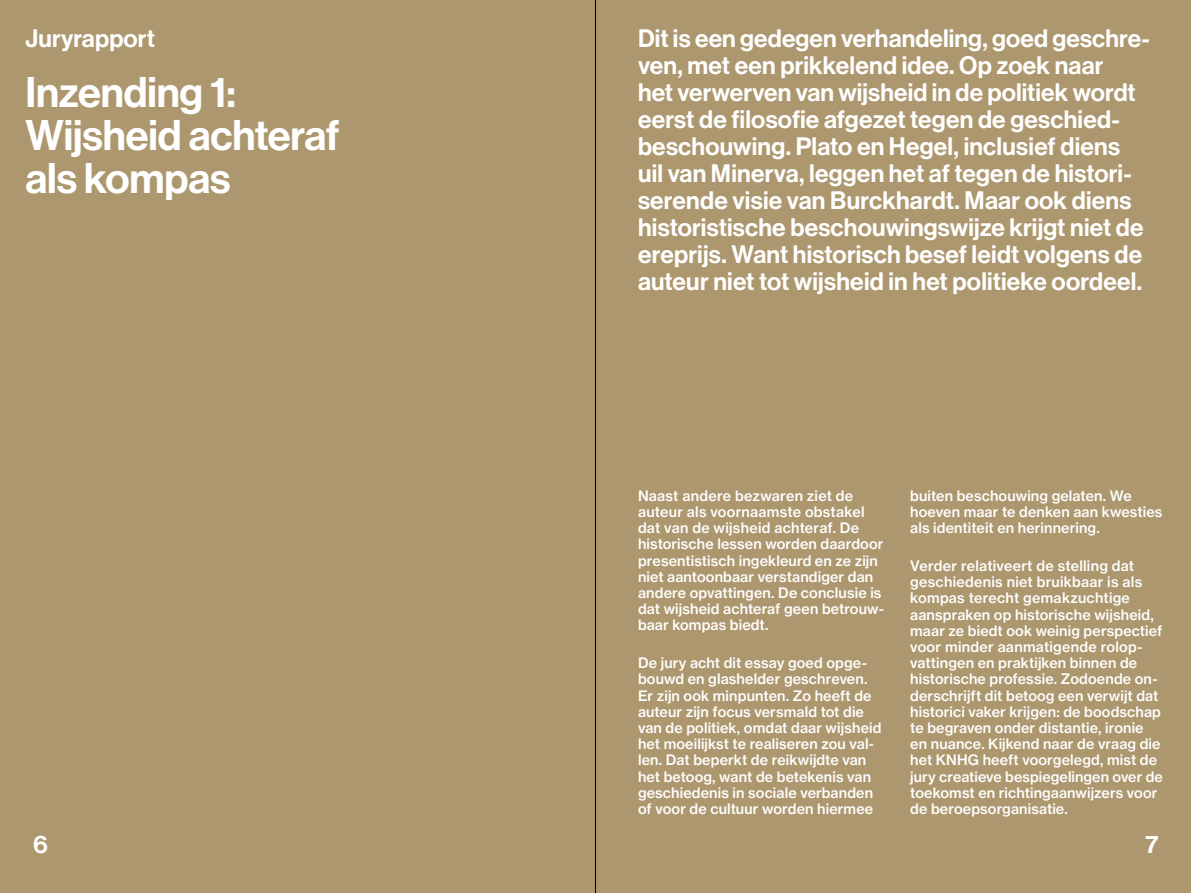
<style>
.page{position:relative;width:1191px;height:893px;background:#ad976e}
.page>*{position:absolute;margin:0;border:0;box-sizing:border-box;transform-origin:0 0}
.t1{font:42px/43.2px "N Haas Grotesk DS Pro 65 Md";letter-spacing:-.005em;color:#fff}
.t2{font:24.75px/27px "N Haas Grotesk DS Pro 65 Md";letter-spacing:.01em;color:#fff}
.t3{font:14.25px/16.2px "N Haas Grotesk TX Pro 65 Md";letter-spacing:.01em;color:#fff}
</style>
<div class="page">
<hr style="left:595px;top:0;width:1px;height:893px;background:#000">
<h2 class="t2" style="left:26px;top:25px;width:131px">Juryrapport</h2>
<h1 class="t1" style="left:26px;top:71px;width:316px">Inzending 1:<br>Wijsheid achteraf als kompas</h1>
<p class="t2" style="left:638px;top:25px;width:513px">Dit is een gedegen verhandeling, goed geschre&shy;ven, met een prikkelend idee. Op zoek naar<br>het verwerven van wijsheid in de politiek wordt eerst de filosofie afgezet tegen de geschied&shy;beschouwing. Plato en Hegel, inclusief diens uil van Minerva, leggen het af tegen de histori&shy;serende visie van Burckhardt. Maar ook diens historistische beschouwingswijze krijgt niet de ereprijs. Want historisch besef leidt volgens de auteur niet tot wijsheid in het politieke oordeel.</p>
<p class="t3" style="left:638px;top:487px;width:247px">Naast andere bezwaren ziet de auteur als voornaamste obstakel dat van de wijsheid achteraf. De historische lessen worden daardoor presentistisch ingekleurd en ze zijn niet aantoonbaar verstandiger dan andere opvattingen. De conclusie is dat wijsheid achteraf geen betrouw&shy;baar kompas biedt.</p>
<p class="t3" style="left:638px;top:655px;width:245px">De jury acht dit essay goed opge&shy;bouwd en glashelder geschreven.<br>Er zijn ook minpunten. Zo heeft de auteur zijn focus versmald tot die van de politiek, omdat daar wijsheid het moeilijkst te realiseren zou val&shy;len. Dat beperkt de reikwijdte van het betoog, want de betekenis van geschiedenis in sociale verbanden of voor de cultuur worden hiermee</p>
<p class="t3" style="left:910px;top:487px;width:254px">buiten beschouwing gelaten. We hoeven maar te denken aan kwesties als identiteit en herinnering.</p>
<p class="t3" style="left:910px;top:558px;width:254px">Verder relativeert de stelling dat geschiedenis niet bruikbaar is als kompas terecht gemakzuchtige aanspraken op historische wijsheid, maar ze biedt ook weinig perspectief voor minder aanmatigende rolop&shy;vattingen en praktijken binnen de historische professie. Zodoende on&shy;derschrijft dit betoog een verwijt dat historici vaker krijgen: de boodschap te begraven onder distantie, ironie en nuance. Kijkend naar de vraag die het KNHG heeft voorgelegd, mist de jury creatieve bespiegelingen over de toekomst en richtingaanwijzers voor de beroepsorganisatie.</p>
<h2 class="t2" style="left:33px;top:831px;width:16px">6</h2>
<h2 class="t2" style="left:1145px;top:831px;width:15px">7</h2>
</div>
